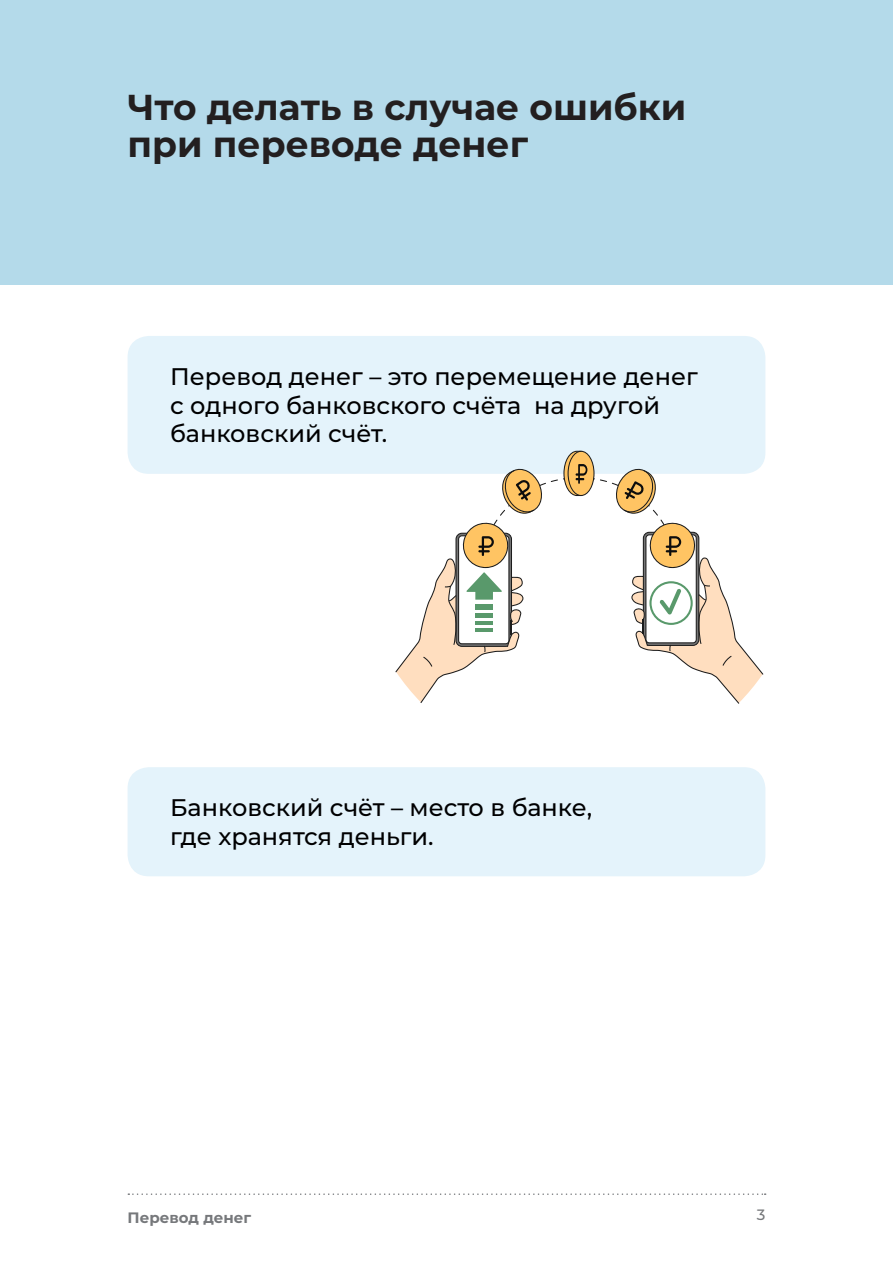
<style>
.page{position:relative;width:893px;height:1263px;background:#fff}
.page>*{position:absolute;margin:0;border:0;box-sizing:border-box;transform-origin:0 0}
.Оглавление{font:700 36px/37.5px "Montserrat";color:#231f20}
.Текст_Примеры{font:500 24px/28.8px "Montserrat";color:#000001}
.t1{font:700 15px "Montserrat";color:#76787b}
.t2{font:500 15px "Montserrat";color:#76787b}
</style>
<div class="page">
<svg style="left:128px;top:1193px;width:638px;height:2px"></svg>
<div style="left:0;top:0;width:893px;height:285px;background:#b4daea"></div>
<div style="left:128px;top:336px;width:637px;height:138px;background:#e4f3fb;border-radius:21px"></div>
<div style="left:128px;top:767px;width:637px;height:109px;background:#e4f3fb;border-radius:21px"></div>
<svg style="left:395px;top:451px;width:368px;height:253px"></svg>
<p class="Оглавление" style="left:128px;top:87px;width:560px">Что делать в случае ошибки при переводе денег</p>
<p class="Текст_Примеры" style="left:170px;top:361px;width:529px">Перевод денег – это перемещение денег с одного банковского счёта на другой банковский счёт.</p>
<p class="Текст_Примеры" style="left:170px;top:792px;width:424px">Банковский счёт – место в банке, где хранятся деньги.</p>
<p class="t1" style="left:128px;top:1207px;width:125px">Перевод денег</p>
<p class="t2" style="left:757px;top:1205px;width:10px">3</p>
</div>
